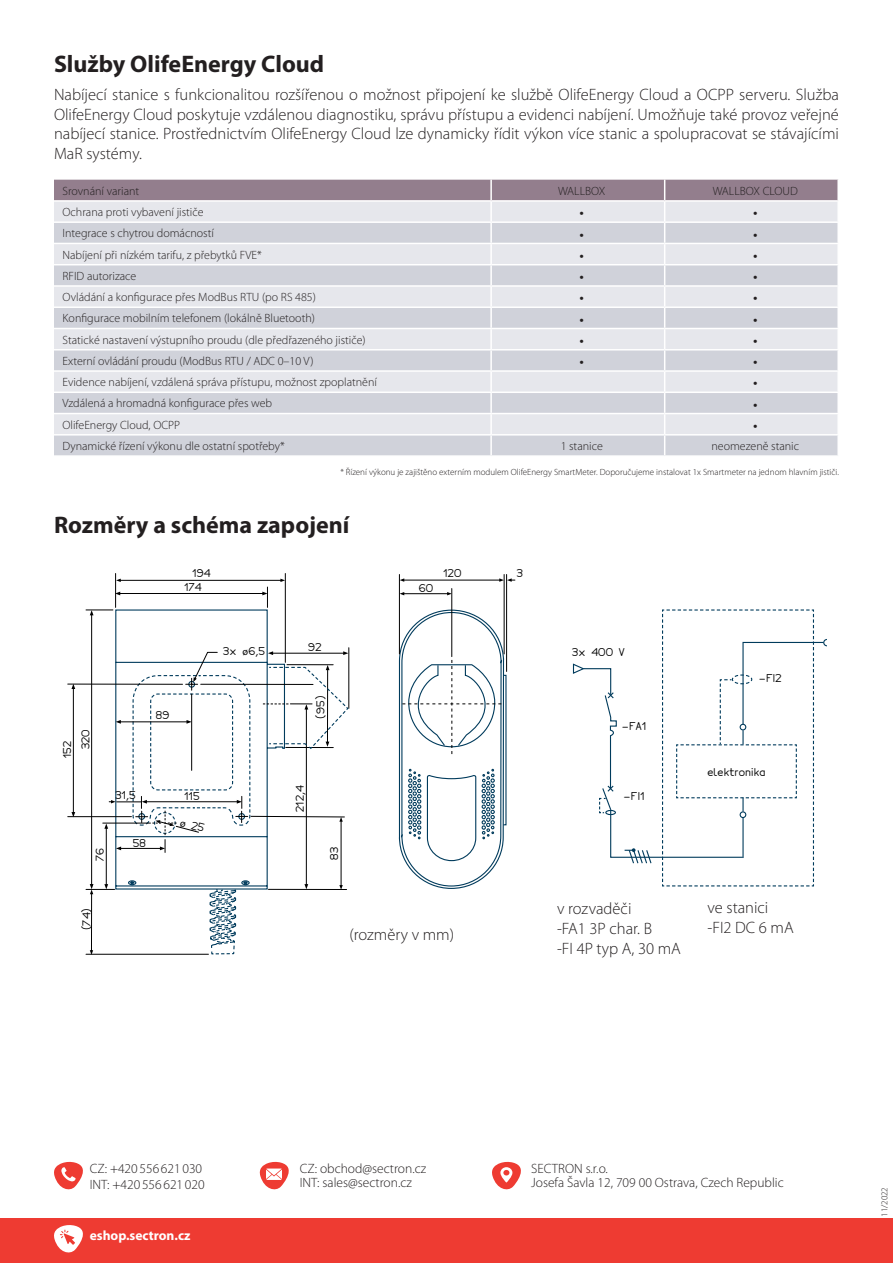
<style>
.page{position:relative;width:893px;height:1263px;background:#fff}
.page>*{position:absolute;margin:0;border:0;box-sizing:border-box;transform-origin:0 0}
.t1{font:700 24px "Myriad Pro";color:#231f20}
.t2{font:300 18px "Myriad Pro";color:#231f20}
.t3{font:300 16.5px/19.5px "Myriad Pro";color:#231f20;text-align:justify}
.t4{font:300 13.5px "Myriad Pro";color:#231f20}
.t5{font:700 13.5px "Myriad Pro";color:#fff}
.t6{font:300 12px "Myriad Pro";color:#231f20}
.t7{font:10.35px/18.1px "Tecnico Grueso";letter-spacing:.025em;color:#000}
.t8{font:300 9px "Myriad Pro";color:#231f20}
.s1{font-family:"Myriad Pro"}
</style>
<div class="page">
<svg style="left:54px;top:180px;width:784px;height:275px;background:#d8d7de"></svg>
<svg style="left:398px;top:574px;width:117px;height:315px"></svg>
<svg style="left:115px;top:609px;width:171px;height:281px"></svg>
<svg style="left:209px;top:887px;width:28px;height:68px"></svg>
<hr style="left:341px;top:820px;width:1px;height:66px;background:#000">
<hr style="left:106px;top:828px;width:1px;height:57px;background:#000">
<hr style="left:73px;top:688px;width:1px;height:125px;background:#000">
<hr style="left:68px;top:684px;width:115px;height:1px;background:#000">
<hr style="left:86px;top:954px;width:122px;height:1px;background:#000">
<hr style="left:306px;top:708px;width:1px;height:177px;background:#000">
<svg style="left:304px;top:884px;width:4px;height:5px"></svg>
<hr style="left:91px;top:614px;width:1px;height:271px;background:#000">
<hr style="left:91px;top:893px;width:1px;height:58px;background:#000">
<svg style="left:86px;top:884px;width:29px;height:10px"></svg>
<svg style="left:90px;top:950px;width:3px;height:5px"></svg>
<hr style="left:119px;top:593px;width:144px;height:1px;background:#000">
<hr style="left:120px;top:580px;width:162px;height:1px;background:#000">
<svg style="left:116px;top:579px;width:5px;height:3px"></svg>
<svg style="left:280px;top:579px;width:5px;height:3px"></svg>
<hr style="left:268px;top:889px;width:79px;height:1px;background:#000">
<svg style="left:86px;top:609px;width:27px;height:6px"></svg>
<hr style="left:115px;top:573px;width:1px;height:34px;background:#000">
<svg style="left:262px;top:587px;width:6px;height:20px"></svg>
<hr style="left:285px;top:573px;width:1px;height:89px;background:#000">
<hr style="left:348px;top:648px;width:1px;height:60px;background:#000">
<hr style="left:68px;top:816px;width:63px;height:1px;background:#000">
<svg style="left:572px;top:609px;width:255px;height:278px"></svg>
<div style="left:0;top:1218px;width:893px;height:45px;background:#ee3b32"></div>
<svg style="left:54px;top:1225px;width:29px;height:27px"></svg>
<svg style="left:54px;top:1162px;width:29px;height:27px"></svg>
<svg style="left:260px;top:1162px;width:29px;height:27px"></svg>
<svg style="left:492px;top:1162px;width:29px;height:27px"></svg>
<svg style="left:102px;top:651px;width:247px;height:201px"></svg>
<p class="t1" style="left:54px;top:48px;width:272px">Služby OlifeEnergy Cloud</p>
<p class="t3" style="left:54px;top:85px;width:786px">Nabíjecí stanice s funkcionalitou rozšířenou o možnost připojení ke službě OlifeEnergy Cloud a OCPP serveru. Služba OlifeEnergy Cloud poskytuje vzdálenou diagnostiku, správu přístupu a evidenci nabíjení. Umožňuje také provoz veřejné nabíjecí stanice. Prostřednictvím OlifeEnergy Cloud lze dynamicky řídit výkon více stanic a spolupracovat se stávajícími MaR systémy.</p>
<p class="t6" style="left:63px;top:184px;width:78px">Srovnání variant</p>
<p class="t6" style="left:558px;top:184px;width:49px">WALLBOX</p>
<p class="t6" style="left:713px;top:184px;width:86px">WALLBOX CLOUD</p>
<p class="t6" style="left:63px;top:205px;width:143px">Ochrana proti vybavení jističe</p>
<p class="t2" style="left:580px;top:201px;width:6px">•</p>
<p class="t2" style="left:753px;top:201px;width:6px">•</p>
<p class="t6" style="left:63px;top:226px;width:153px">Integrace s chytrou domácností</p>
<p class="t2" style="left:580px;top:223px;width:6px">•</p>
<p class="t2" style="left:753px;top:223px;width:6px">•</p>
<p class="t6" style="left:63px;top:247px;width:201px">Nabíjení při nízkém tarifu, z přebytků FVE*</p>
<p class="t2" style="left:580px;top:244px;width:6px">•</p>
<p class="t2" style="left:753px;top:244px;width:6px">•</p>
<p class="t6" style="left:63px;top:269px;width:75px">RFID autorizace</p>
<p class="t2" style="left:580px;top:265px;width:6px">•</p>
<p class="t2" style="left:753px;top:265px;width:6px">•</p>
<p class="t6" style="left:63px;top:290px;width:255px">Ovládání a konfigurace přes ModBus RTU (po RS 485)</p>
<p class="t2" style="left:580px;top:286px;width:6px">•</p>
<p class="t2" style="left:753px;top:286px;width:6px">•</p>
<p class="t6" style="left:63px;top:311px;width:254px">Konfigurace mobilním telefonem (lokálně Bluetooth)</p>
<p class="t2" style="left:580px;top:308px;width:6px">•</p>
<p class="t2" style="left:753px;top:308px;width:6px">•</p>
<p class="t6" style="left:63px;top:332px;width:305px">Statické nastavení výstupního proudu (dle předřazeného jističe)</p>
<p class="t2" style="left:580px;top:329px;width:6px">•</p>
<p class="t2" style="left:753px;top:329px;width:6px">•</p>
<p class="t6" style="left:63px;top:354px;width:253px">Externí ovládání proudu (ModBus RTU / ADC 0–10 V)</p>
<p class="t2" style="left:580px;top:350px;width:6px">•</p>
<p class="t2" style="left:753px;top:350px;width:6px">•</p>
<p class="t6" style="left:63px;top:375px;width:316px">Evidence nabíjení, vzdálená správa přístupu, možnost zpoplatnění</p>
<p class="t2" style="left:753px;top:372px;width:6px">•</p>
<p class="t6" style="left:63px;top:396px;width:211px">Vzdálená a hromadná konfigurace přes web</p>
<p class="t2" style="left:753px;top:393px;width:6px">•</p>
<p class="t6" style="left:63px;top:417px;width:119px">OlifeEnergy Cloud, OCPP</p>
<p class="t2" style="left:753px;top:414px;width:6px">•</p>
<p class="t6" style="left:63px;top:439px;width:224px">Dynamické řízení výkonu dle ostatní spotřeby*</p>
<p class="t6" style="left:561px;top:439px;width:44px">1 stanice</p>
<p class="t6" style="left:711px;top:439px;width:89px">neomezeně stanic</p>
<p class="t8" style="left:340px;top:466px;width:500px">* Řízení výkonu je zajištěno externím modulem OlifeEnergy SmartMeter. Doporučujeme instalovat 1x Smartmeter na jednom hlavním jističi.</p>
<p class="t1" style="left:54px;top:509px;width:297px">Rozměry a schéma zapojení</p>
<p class="t7" style="left:444px;top:564px;width:20px">120</p>
<p class="t7" style="left:192px;top:564px;width:19px">194</p>
<p class="t7" style="left:517px;top:564px;width:8px">3</p>
<p class="t7" style="left:185px;top:578px;width:18px">174</p>
<p class="t7" style="left:419px;top:579px;width:16px">60</p>
<p class="t7" style="left:58px;top:749px;width:22px;text-indent:-9px;rotate:-90deg">152<br>320</p>
<p class="t7" style="left:156px;top:706px;width:15px">89</p>
<p class="t7" style="left:116px;top:786px;width:22px">31,5</p>
<p class="t7" style="left:184px;top:786px;width:17px">115</p>
<p class="t7" style="left:91px;top:861px;width:14px;rotate:-90deg">76</p>
<p class="t7" style="left:133px;top:834px;width:15px">58</p>
<p class="t7" style="left:77px;top:930px;width:24px;rotate:-90deg">(74)</p>
<p class="t7" style="left:223px;top:642px;width:43px">3× <span class="s1">ø</span>6,5</p>
<p class="t7" style="left:308px;top:638px;width:15px">92</p>
<p class="t7" style="left:311px;top:719px;width:25px;rotate:-90deg">(95)</p>
<p class="t7" style="left:291px;top:812px;width:28px;rotate:-90deg">212,4</p>
<p class="t7" style="left:325px;top:860px;width:14px;rotate:-90deg">83</p>
<p class="t3" style="left:350px;top:925px;width:106px">(rozměry v mm)</p>
<p class="t7" style="left:572px;top:643px;width:54px">3× 400 V</p>
<p class="t7" style="left:622px;top:717px;width:26px">-FA1</p>
<p class="t7" style="left:624px;top:787px;width:22px">-FI1</p>
<p class="t7" style="left:759px;top:669px;width:24px">-FI2</p>
<p class="t7" style="left:707px;top:763px;width:60px">elektronika</p>
<p class="t3" style="left:557px;top:898px;width:76px">v rozvaděči</p>
<p class="t3" style="left:557px;top:918px;width:97px">-FA1 3P char. B</p>
<p class="t3" style="left:557px;top:938px;width:125px">-FI 4P typ A, 30 mA</p>
<p class="t3" style="left:708px;top:898px;width:62px">ve stanici</p>
<p class="t3" style="left:708px;top:917px;width:88px">-FI2 DC 6 mA</p>
<p class="t4" style="left:90px;top:1160px;width:114px">CZ: +420 556 621 030</p>
<p class="t4" style="left:90px;top:1177px;width:116px">INT: +420 556 621 020</p>
<p class="t5" style="left:90px;top:1226px;width:102px">eshop.sectron.cz</p>
<p class="t4" style="left:300px;top:1160px;width:128px">CZ: obchod@sectron.cz</p>
<p class="t4" style="left:300px;top:1174px;width:114px">INT: sales@sectron.cz</p>
<p class="t4" style="left:531px;top:1160px;width:78px">SECTRON s.r.o.</p>
<p class="t4" style="left:531px;top:1174px;width:254px">Josefa Šavla 12, 709 00 Ostrava, Czech Republic</p>
<p class="t8" style="left:879px;top:1217px;width:31px;rotate:-90deg">11/2022</p>
</div>
